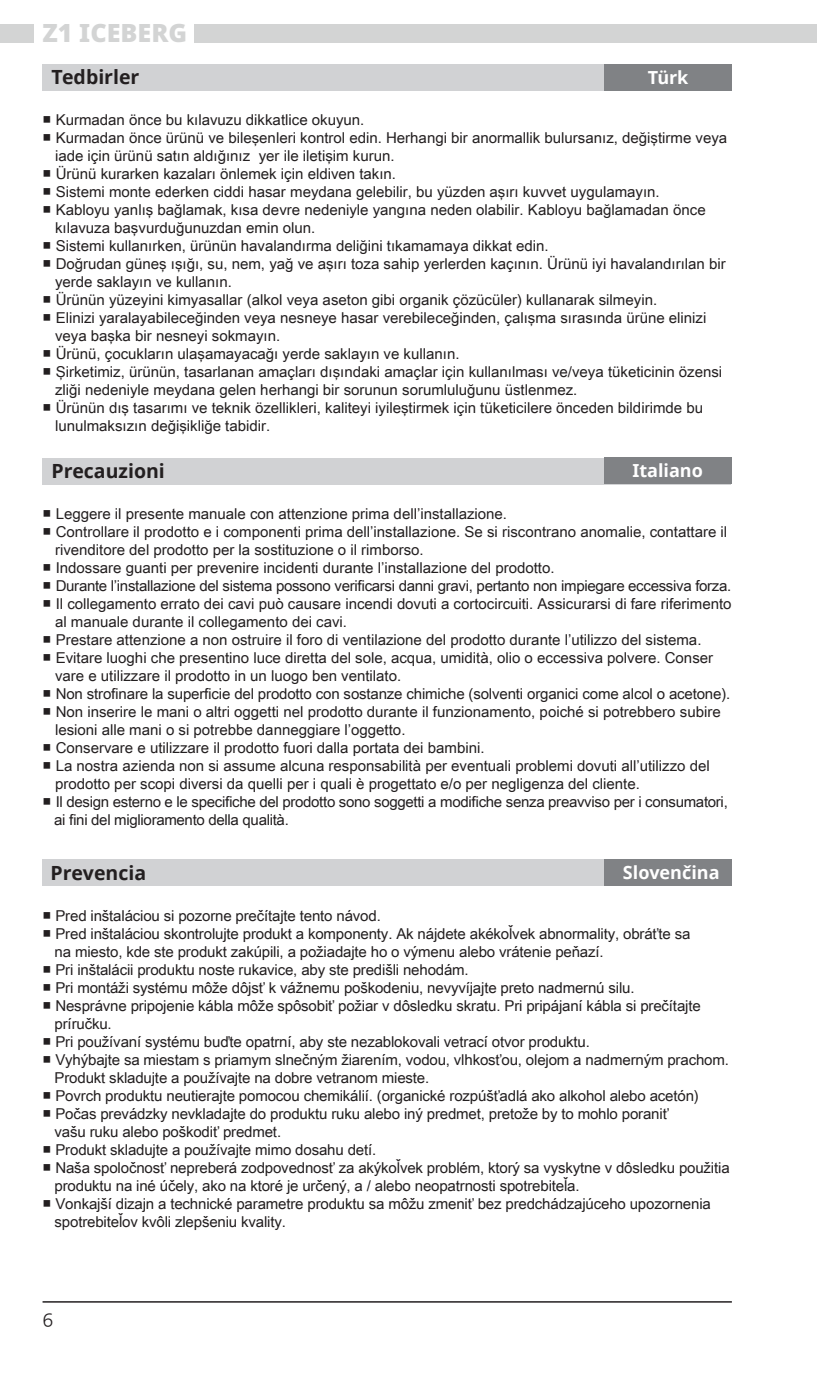
<style>
.page{position:relative;width:817px;height:1387px;background:#fff}
.page>*{position:absolute;margin:0;border:0;box-sizing:border-box;transform-origin:0 0}
.t1{font:900 25.2px "Noto Sans";color:#d3d4d4}
.t2{font:700 19.5px "Noto Sans";color:#231f20}
.t3{font:700 18px "Noto Sans";color:#fff}
.t4{font:18px "Nanum Gothic";color:#231f20}
.t5{font:15px "Arial Unicode MS";color:#231f20}
.t6{font:15px "Arial Unicode MS";letter-spacing:-.02em;color:#231f20}
</style>
<div class="page">
<hr style="left:43px;top:1300px;width:688px;height:2px;background:#231f20">
<div style="left:194px;top:25px;width:622px;height:18px;background:#d3d4d4"></div>
<div style="left:0;top:25px;width:33px;height:18px;background:#d3d4d4"></div>
<div style="left:43px;top:64px;width:687px;height:26px;background:#d1d2d4"></div>
<div style="left:43px;top:458px;width:687px;height:26px;background:#d1d2d4"></div>
<div style="left:43px;top:859px;width:687px;height:26px;background:#d1d2d4"></div>
<div style="left:604px;top:64px;width:127px;height:26px;background:#808285"></div>
<div style="left:604px;top:457px;width:127px;height:27px;background:#808285"></div>
<div style="left:604px;top:858px;width:127px;height:27px;background:#808285"></div>
<h1 class="t1" style="left:43px;top:14px;width:146px">Z1 ICEBERG</h1>
<p class="t2" style="left:51px;top:63px;width:89px">Tedbirler</p>
<p class="t5" style="left:43px;top:109px;width:323px">■ Kurmadan önce bu kılavuzu dikkatlice okuyun.</p>
<p class="t5" style="left:43px;top:127px;width:686px">■ Kurmadan önce ürünü ve bileşenleri kontrol edin. Herhangi bir anormallik bulursanız, değiştirme veya</p>
<p class="t5" style="left:55px;top:145px;width:341px">iade için ürünü satın aldığınız yer ile iletişim kurun.</p>
<p class="t5" style="left:43px;top:163px;width:355px">■ Ürünü kurarken kazaları önlemek için eldiven takın.</p>
<p class="t5" style="left:43px;top:181px;width:618px">■ Sistemi monte ederken ciddi hasar meydana gelebilir, bu yüzden aşırı kuvvet uygulamayın.</p>
<p class="t5" style="left:43px;top:199px;width:664px">■ Kabloyu yanlış bağlamak, kısa devre nedeniyle yangına neden olabilir. Kabloyu bağlamadan önce</p>
<p class="t5" style="left:55px;top:217px;width:262px">kılavuza başvurduğunuzdan emin olun.</p>
<p class="t5" style="left:43px;top:235px;width:507px">■ Sistemi kullanırken, ürünün havalandırma deliğini tıkamamaya dikkat edin.</p>
<p class="t5" style="left:43px;top:253px;width:684px">■ Doğrudan güneş ışığı, su, nem, yağ ve aşırı toza sahip yerlerden kaçının. Ürünü iyi havalandırılan bir</p>
<p class="t5" style="left:55px;top:271px;width:178px">yerde saklayın ve kullanın.</p>
<p class="t5" style="left:43px;top:289px;width:616px">■ Ürünün yüzeyini kimyasallar (alkol veya aseton gibi organik çözücüler) kullanarak silmeyin.</p>
<p class="t5" style="left:43px;top:307px;width:665px">■ Elinizi yaralayabileceğinden veya nesneye hasar verebileceğinden, çalışma sırasında ürüne elinizi</p>
<p class="t5" style="left:55px;top:325px;width:227px">veya başka bir nesneyi sokmayın.</p>
<p class="t5" style="left:43px;top:343px;width:418px">■ Ürünü, çocukların ulaşamayacağı yerde saklayın ve kullanın.</p>
<p class="t5" style="left:43px;top:361px;width:681px">■ Şirketimiz, ürünün, tasarlanan amaçları dışındaki amaçlar için kullanılması ve/veya tüketicinin özensi</p>
<p class="t5" style="left:55px;top:379px;width:523px">zliği nedeniyle meydana gelen herhangi bir sorunun sorumluluğunu üstlenmez.</p>
<p class="t5" style="left:43px;top:397px;width:662px">■ Ürünün dış tasarımı ve teknik özellikleri, kaliteyi iyileştirmek için tüketicilere önceden bildirimde bu</p>
<p class="t5" style="left:55px;top:415px;width:217px">lunulmaksızın değişikliğe tabidir.</p>
<p class="t2" style="left:51px;top:457px;width:115px">Precauzioni</p>
<p class="t5" style="left:43px;top:502px;width:466px">■ Leggere il presente manuale con attenzione prima dell’installazione.</p>
<p class="t5" style="left:43px;top:520px;width:686px">■ Controllare il prodotto e i componenti prima dell’installazione. Se si riscontrano anomalie, contattare il</p>
<p class="t5" style="left:55px;top:538px;width:370px">rivenditore del prodotto per la sostituzione o il rimborso.</p>
<p class="t5" style="left:43px;top:556px;width:513px">■ Indossare guanti per prevenire incidenti durante l’installazione del prodotto.</p>
<p class="t6" style="left:43px;top:574px;width:690px">■ Durante l’installazione del sistema possono verificarsi danni gravi, pertanto non impiegare eccessiva forza.</p>
<p class="t5" style="left:43px;top:592px;width:690px">■ Il collegamento errato dei cavi può causare incendi dovuti a cortocircuiti. Assicurarsi di fare riferimento</p>
<p class="t5" style="left:55px;top:610px;width:293px">al manuale durante il collegamento dei cavi.</p>
<p class="t5" style="left:43px;top:628px;width:660px">■ Prestare attenzione a non ostruire il foro di ventilazione del prodotto durante l’utilizzo del sistema.</p>
<p class="t5" style="left:43px;top:646px;width:672px">■ Evitare luoghi che presentino luce diretta del sole, acqua, umidità, olio o eccessiva polvere. Conser</p>
<p class="t5" style="left:55px;top:664px;width:348px">vare e utilizzare il prodotto in un luogo ben ventilato.</p>
<p class="t5" style="left:43px;top:682px;width:689px">■ Non strofinare la superficie del prodotto con sostanze chimiche (solventi organici come alcol o acetone).</p>
<p class="t5" style="left:43px;top:700px;width:679px">■ Non inserire le mani o altri oggetti nel prodotto durante il funzionamento, poiché si potrebbero subire</p>
<p class="t5" style="left:55px;top:718px;width:352px">lesioni alle mani o si potrebbe danneggiare l’oggetto.</p>
<p class="t5" style="left:43px;top:736px;width:443px">■ Conservare e utilizzare il prodotto fuori dalla portata dei bambini.</p>
<p class="t5" style="left:43px;top:754px;width:668px">■ La nostra azienda non si assume alcuna responsabilità per eventuali problemi dovuti all’utilizzo del</p>
<p class="t5" style="left:55px;top:772px;width:586px">prodotto per scopi diversi da quelli per i quali è progettato e/o per negligenza del cliente.</p>
<p class="t6" style="left:43px;top:790px;width:686px">■ Il design esterno e le specifiche del prodotto sono soggetti a modifiche senza preavviso per i consumatori,</p>
<p class="t6" style="left:54px;top:808px;width:236px">ai fini del miglioramento della qualità.</p>
<p class="t3" style="left:647px;top:64px;width:42px">Türk</p>
<p class="t3" style="left:632px;top:458px;width:72px">Italiano</p>
<p class="t2" style="left:51px;top:858px;width:97px">Prevencia</p>
<p class="t5" style="left:43px;top:904px;width:340px">■ Pred inštaláciou si pozorne prečítajte tento návod.</p>
<p class="t5" style="left:43px;top:922px;width:649px">■ Pred inštaláciou skontrolujte produkt a komponenty. Ak nájdete akékoľvek abnormality, obráťte sa</p>
<p class="t5" style="left:55px;top:940px;width:550px">na miesto, kde ste produkt zakúpili, a požiadajte ho o výmenu alebo vrátenie peňazí.</p>
<p class="t5" style="left:43px;top:958px;width:427px">■ Pri inštalácii produktu noste rukavice, aby ste predišli nehodám.</p>
<p class="t5" style="left:43px;top:976px;width:593px">■ Pri montáži systému môže dôjsť k vážnemu poškodeniu, nevyvíjajte preto nadmernú silu.</p>
<p class="t5" style="left:43px;top:994px;width:659px">■ Nesprávne pripojenie kábla môže spôsobiť požiar v dôsledku skratu. Pri pripájaní kábla si prečítajte</p>
<p class="t5" style="left:55px;top:1012px;width:59px">príručku.</p>
<p class="t5" style="left:43px;top:1030px;width:549px">■ Pri používaní systému buďte opatrní, aby ste nezablokovali vetrací otvor produktu.</p>
<p class="t5" style="left:43px;top:1048px;width:687px">■ Vyhýbajte sa miestam s priamym slnečným žiarením, vodou, vlhkosťou, olejom a nadmerným prachom.</p>
<p class="t5" style="left:55px;top:1066px;width:376px">Produkt skladujte a používajte na dobre vetranom mieste.</p>
<p class="t5" style="left:43px;top:1084px;width:657px">■ Povrch produktu neutierajte pomocou chemikálií. (organické rozpúšťadlá ako alkohol alebo acetón)</p>
<p class="t5" style="left:43px;top:1102px;width:627px">■ Počas prevádzky nevkladajte do produktu ruku alebo iný predmet, pretože by to mohlo poraniť</p>
<p class="t5" style="left:55px;top:1120px;width:228px">vašu ruku alebo poškodiť predmet.</p>
<p class="t5" style="left:43px;top:1138px;width:335px">■ Produkt skladujte a používajte mimo dosahu detí.</p>
<p class="t5" style="left:43px;top:1156px;width:688px">■ Naša spoločnosť nepreberá zodpovednosť za akýkoľvek problém, ktorý sa vyskytne v dôsledku použitia</p>
<p class="t5" style="left:55px;top:1174px;width:526px">produktu na iné účely, ako na ktoré je určený, a / alebo neopatrnosti spotrebiteľa.</p>
<p class="t5" style="left:43px;top:1192px;width:669px">■ Vonkajší dizajn a technické parametre produktu sa môžu zmeniť bez predchádzajúceho upozornenia</p>
<p class="t5" style="left:55px;top:1210px;width:233px">spotrebiteľov kvôli zlepšeniu kvality.</p>
<p class="t3" style="left:622px;top:859px;width:98px">Slovenčina</p>
<p class="t4" style="left:43px;top:1311px;width:12px">6</p>
</div>
